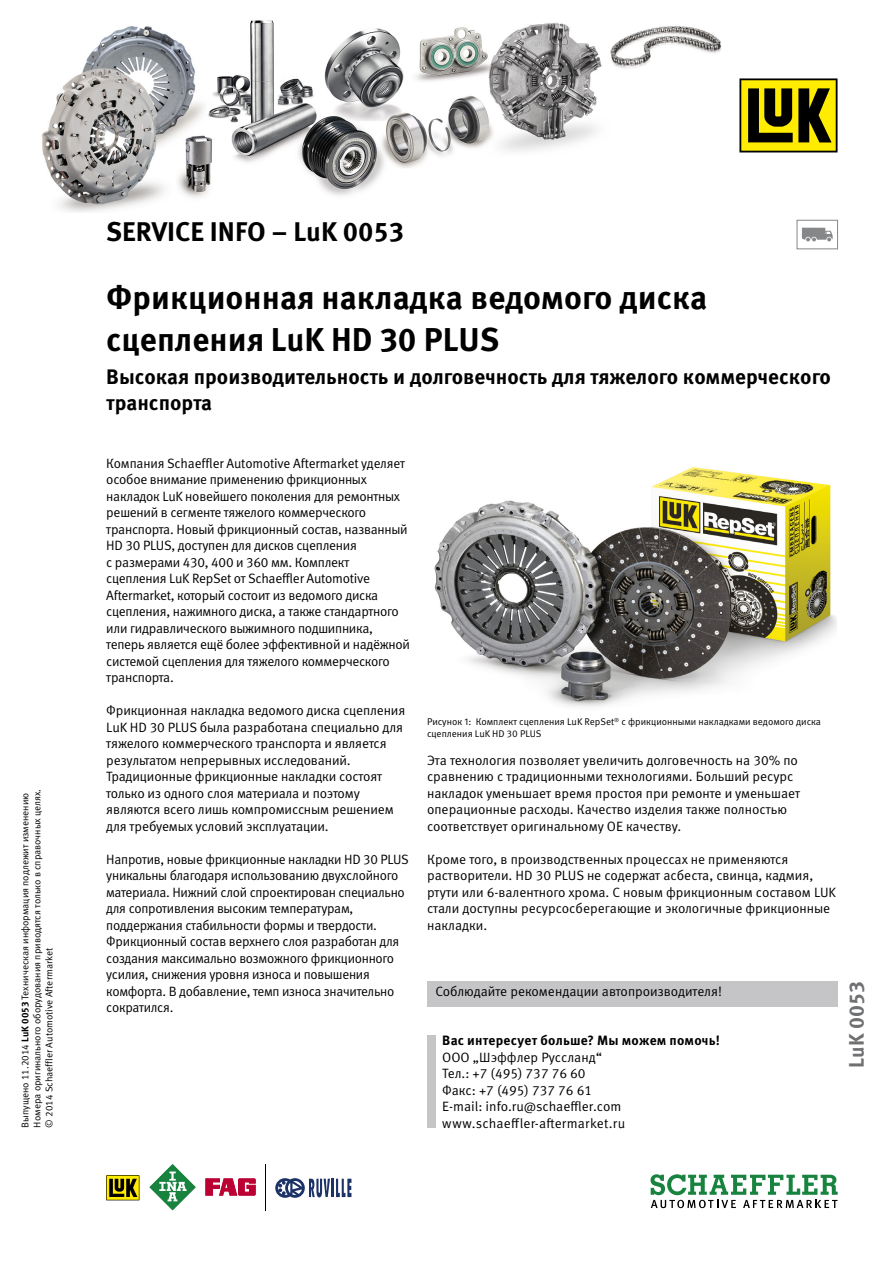
<style>
.page{position:relative;width:893px;height:1263px;background:#fff}
.page>*{position:absolute;margin:0;border:0;box-sizing:border-box;transform-origin:0 0}
.t1{font:700 33px/41.4px "Meta Pro";color:#000}
.t2{font:700 27px "Meta Pro";color:#000}
.t3{font:700 21px/25.2px "Meta Pro";color:#000}
.t4{font:700 21px "Meta Pro";color:#6f7072}
.t5{font:13.5px/16.5px "Meta Pro Norm";letter-spacing:-.02em;color:#000}
.t6{font:13.5px/16.5px "Meta Pro Norm";color:#000}
.t7{font:700 13.5px "Meta Pro";letter-spacing:.015em;color:#000}
.t8{font:9.75px/12px "Meta Pro Norm";color:#000}
.s1{font-family:"Meta Pro";font-weight:700}
</style>
<div class="page">
<img style="left:434px;top:467px;width:403px;height:240px">
<div style="left:427px;top:981px;width:411px;height:25px;background:#c5c5c7"></div>
<div style="left:427px;top:1035px;width:9px;height:93px;background:#c5c5c7"></div>
<div style="left:797px;top:220px;width:41px;height:29px;border:1px solid #868788"></div>
<svg style="left:802px;top:228px;width:31px;height:13px"></svg>
<svg style="left:106px;top:1175px;width:33px;height:25px"></svg>
<svg style="left:149px;top:1164px;width:47px;height:47px"></svg>
<svg style="left:206px;top:1178px;width:50px;height:17px"></svg>
<hr style="left:265px;top:1164px;width:1px;height:46px;background:#000">
<svg style="left:275px;top:1178px;width:76px;height:20px"></svg>
<svg style="left:650px;top:1174px;width:188px;height:34px"></svg>
<img style="left:42px;top:20px;width:796px;height:192px">
<svg style="left:739px;top:78px;width:98px;height:74px;background:#847a02"></svg>
<p class="t8" style="left:19px;top:1127px;width:340px;rotate:-90deg">Выпущено 11.2014 <span class="s1">LuK 0053</span> Техническая информация подлежит изменению<br>Номера оригинального оборудования приводятся только в справочных целях. © 2014 Schaeffler Automotive Aftermarket</p>
<h2 class="t2" style="left:106px;top:210px;width:299px">SERVICE INFO – LuK 0053</h2>
<h1 class="t1" style="left:106px;top:275px;width:602px">Фрикционная накладка ведомого диска сцепления LuK HD 30 PLUS</h1>
<h3 class="t3" style="left:106px;top:363px;width:726px">Высокая производительность и долговечность для тяжелого коммерческого транспорта</h3>
<p class="t5" style="left:106px;top:454px;width:305px">Компания Schaeffler Automotive Aftermarket уделяет особое внимание применению фрикционных накладок LuK новейшего поколения для ремонтных решений в сегменте тяжелого коммерческого транспорта. Новый фрикционный состав, названный HD 30 PLUS, доступен для дисков сцепления<br>с размерами 430, 400 и 360 мм. Комплект сцепления LuK RepSet от Schaeffler Automotive Aftermarket, который состоит из ведомого диска сцепления, нажимного диска, а также стандартного или гидравлического выжимного подшипника, теперь является ещё более эффективной и надёжной системой сцепления для тяжелого коммерческого транспорта.</p>
<p class="t5" style="left:106px;top:701px;width:301px">Фрикционная накладка ведомого диска сцепления LuK HD 30 PLUS была разработана специально для тяжелого коммерческого транспорта и является результатом непрерывных исследований.<br>Традиционные фрикционные накладки состоят только из одного слоя материала и поэтому являются всего лишь компромиссным решением для требуемых условий эксплуатации.</p>
<p class="t5" style="left:106px;top:850px;width:304px">Напротив, новые фрикционные накладки HD 30 PLUS уникальны благодаря использованию двухслойного материала. Нижний слой спроектирован специально для сопротивления высоким температурам, поддержания стабильности формы и твердости.<br>Фрикционный состав верхнего слоя разработан для создания максимально возможного фрикционного усилия, снижения уровня износа и повышения комфорта. В добавление, темп износа значительно сократился.</p>
<p class="t8" style="left:427px;top:715px;width:395px">Рисунок 1: Комплект сцепления LuK RepSet<sup>®</sup> с фрикционными накладками ведомого диска сцепления LuK HD 30 PLUS</p>
<p class="t6" style="left:427px;top:751px;width:375px">Эта технология позволяет увеличить долговечность на 30% по сравнению с традиционными технологиями. Больший ресурс накладок уменьшает время простоя при ремонте и уменьшает операционные расходы. Качество изделия также полностью соответствует оригинальному ОЕ качеству.</p>
<p class="t6" style="left:427px;top:850px;width:411px">Кроме того, в производственных процессах не применяются растворители. HD 30 PLUS не содержат асбеста, свинца, кадмия, ртути или 6-валентного хрома. С новым фрикционным составом LUK стали доступны ресурсосберегающие и экологичные фрикционные накладки.</p>
<p class="t6" style="left:436px;top:982px;width:288px">Соблюдайте рекомендации автопроизводителя!</p>
<p class="t7" style="left:442px;top:1030px;width:279px">Вас интересует больше? Мы можем помочь!</p>
<p class="t6" style="left:442px;top:1048px;width:184px">ООО „Шэффлер Руссланд“<br>Тел.: +7 (495) 737 76 60<br>Факс: +7 (495) 737 76 61<br>E-mail: info.ru@schaeffler.com www.schaeffler-aftermarket.ru</p>
<h3 class="t4" style="left:840px;top:1067px;width:88px;rotate:-90deg">LuK 0053</h3>
</div>
